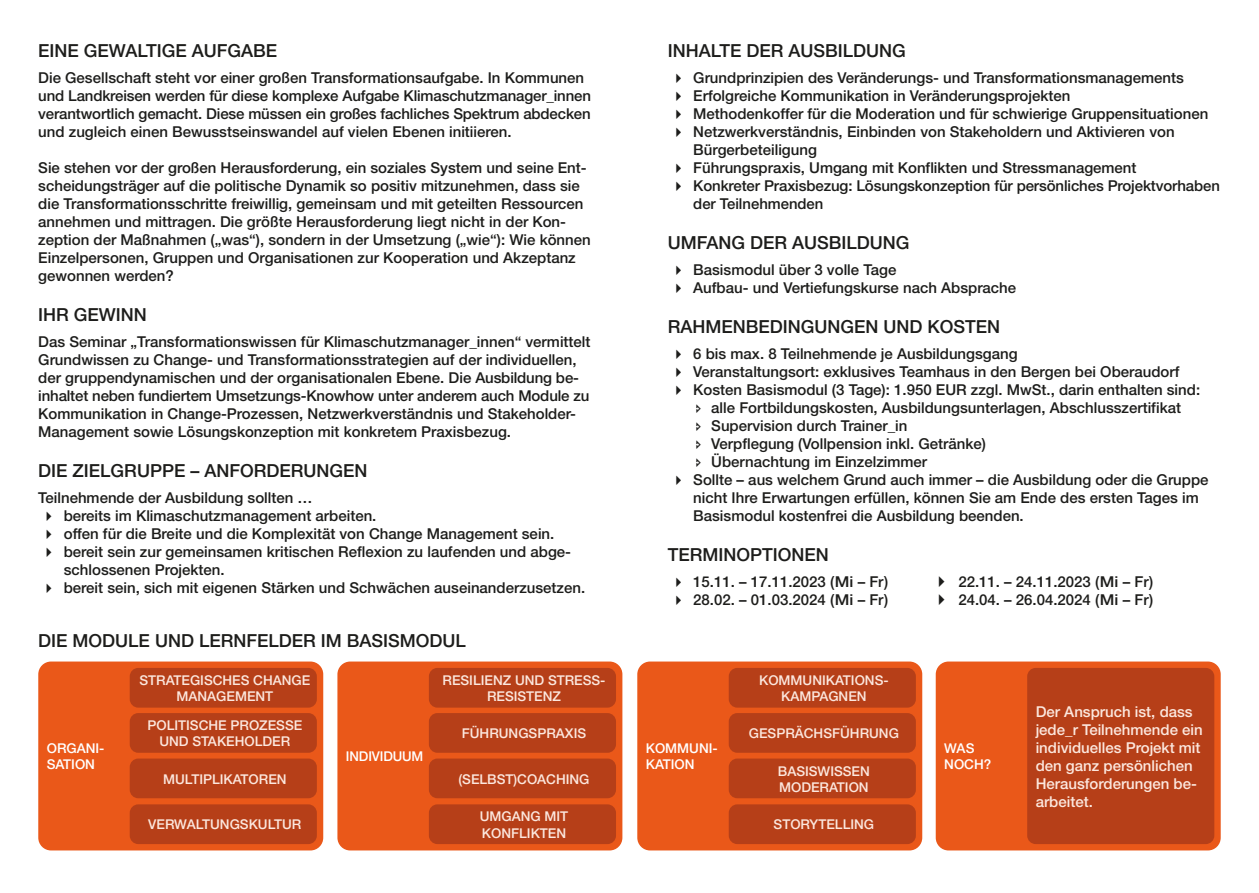
<style>
.page{position:relative;width:1259px;height:893px;background:#fff}
.page>*{position:absolute;margin:0;border:0;box-sizing:border-box;transform-origin:0 0}
.t1{font:500 18px "Helvetica Neue";color:#1d1d1b}
.t2{font:500 15px/18px "Helvetica Neue";color:#1d1d1b}
.t3{font:500 15px/18px "Helvetica Neue";color:#fff}
.t4{font:500 13.5px/16.2px "Helvetica Neue";color:#fff}
</style>
<div class="page">
<div style="left:935px;top:661px;width:285px;height:189px;background:#ea5819;border-radius:13px"></div>
<div style="left:1027px;top:668px;width:187px;height:176px;background:#b63f18;border-radius:9px"></div>
<div style="left:38px;top:661px;width:285px;height:189px;background:#ea5819;border-radius:13px"></div>
<div style="left:130px;top:668px;width:187px;height:40px;background:#b63f18;border-radius:9px"></div>
<div style="left:130px;top:713px;width:187px;height:40px;background:#b63f18;border-radius:9px"></div>
<div style="left:130px;top:758px;width:187px;height:40px;background:#b63f18;border-radius:9px"></div>
<div style="left:130px;top:804px;width:187px;height:40px;background:#b63f18;border-radius:9px"></div>
<div style="left:637px;top:661px;width:285px;height:189px;background:#ea5819;border-radius:13px"></div>
<div style="left:729px;top:668px;width:187px;height:40px;background:#b63f18;border-radius:9px"></div>
<div style="left:729px;top:713px;width:187px;height:40px;background:#b63f18;border-radius:9px"></div>
<div style="left:729px;top:758px;width:187px;height:40px;background:#b63f18;border-radius:9px"></div>
<div style="left:729px;top:804px;width:187px;height:40px;background:#b63f18;border-radius:9px"></div>
<div style="left:337px;top:661px;width:285px;height:189px;background:#ea5819;border-radius:13px"></div>
<div style="left:429px;top:668px;width:187px;height:40px;background:#b63f18;border-radius:9px"></div>
<div style="left:429px;top:713px;width:187px;height:40px;background:#b63f18;border-radius:9px"></div>
<div style="left:429px;top:804px;width:187px;height:40px;background:#b63f18;border-radius:9px"></div>
<div style="left:429px;top:758px;width:187px;height:40px;background:#b63f18;border-radius:9px"></div>
<p class="t1" style="left:38px;top:39px;width:240px">EINE GEWALTIGE AUFGABE</p>
<p class="t2" style="left:38px;top:69px;width:554px">Die Gesellschaft steht vor einer großen Transformationsaufgabe. In Kommunen und Landkreisen werden für diese komplexe Aufgabe Klimaschutzmanager_innen verantwortlich gemacht. Diese müssen ein großes fachliches Spektrum abdecken und zugleich einen Bewusstseinswandel auf vielen Ebenen initiieren.</p>
<p class="t2" style="left:38px;top:159px;width:554px">Sie stehen vor der großen Herausforderung, ein soziales System und seine Ent&shy;scheidungsträger auf die politische Dynamik so positiv mitzunehmen, dass sie die Transformationsschritte freiwillig, gemeinsam und mit geteilten Ressourcen annehmen und mittragen. Die größte Herausforderung liegt nicht in der Kon&shy;zeption der Maßnahmen („was“), sondern in der Umsetzung („wie“): Wie können Einzelpersonen, Gruppen und Organisationen zur Kooperation und Akzeptanz gewonnen werden?</p>
<p class="t1" style="left:38px;top:304px;width:110px">IHR GEWINN</p>
<p class="t2" style="left:38px;top:333px;width:554px">Das Seminar „Transformationswissen für Klimaschutzmanager_innen“ vermittelt Grundwissen zu Change- und Transformationsstrategien auf der individuellen, der gruppendynamischen und der organisationalen Ebene. Die Ausbildung be&shy;inhaltet neben fundiertem Umsetzungs-Knowhow unter anderem auch Module zu Kommunikation in Change-Prozessen, Netzwerkverständnis und Stakeholder-Management sowie Lösungskonzeption mit konkretem Praxisbezug.</p>
<p class="t1" style="left:38px;top:460px;width:331px">DIE ZIELGRUPPE – ANFORDERUNGEN</p>
<p class="t2" style="left:64px;top:489px;width:523px;text-indent:-26px">Teilnehmende der Ausbildung sollten …<br>bereits im Klimaschutzmanagement arbeiten.<br>offen für die Breite und die Komplexität von Change Management sein. bereit sein zur gemeinsamen kritischen Reflexion zu laufenden und abge&shy;schlossenen Projekten.<br>bereit sein, sich mit eigenen Stärken und Schwächen auseinanderzusetzen.</p>
<p class="t1" style="left:38px;top:630px;width:429px">DIE MODULE UND LERNFELDER IM BASISMODUL</p>
<p class="t4" style="left:47px;top:740px;width:59px">ORGANI-<br>SATION</p>
<p class="t4" style="left:139px;top:672px;width:172px;text-align:center">STRATEGISCHES CHANGE<br>MANAGEMENT</p>
<p class="t4" style="left:147px;top:717px;width:156px;text-align:center">POLITISCHE PROZESSE<br>UND STAKEHOLDER</p>
<p class="t4" style="left:163px;top:771px;width:125px">MULTIPLIKATOREN</p>
<p class="t4" style="left:148px;top:816px;width:155px">VERWALTUNGSKULTUR</p>
<p class="t4" style="left:346px;top:748px;width:79px">INDIVIDUUM</p>
<p class="t4" style="left:442px;top:672px;width:165px;text-align:center">RESILIENZ UND STRESS-<br>RESISTENZ</p>
<p class="t4" style="left:462px;top:725px;width:126px">FÜHRUNGSPRAXIS</p>
<p class="t4" style="left:458px;top:771px;width:133px">(SELBST)COACHING</p>
<p class="t4" style="left:480px;top:808px;width:90px">UMGANG MIT<br>KONFLIKTEN</p>
<p class="t1" style="left:668px;top:39px;width:240px">INHALTE DER AUSBILDUNG</p>
<p class="t2" style="left:693px;top:69px;width:528px">Grundprinzipien des Veränderungs- und Transformationsmanagements Erfolgreiche Kommunikation in Veränderungsprojekten<br>Methodenkoffer für die Moderation und für schwierige Gruppensituationen Netzwerkverständnis, Einbinden von Stakeholdern und Aktivieren von Bürgerbeteiligung<br>Führungspraxis, Umgang mit Konflikten und Stressmanagement<br>Konkreter Praxisbezug: Lösungskonzeption für persönliches Projektvorhaben der Teilnehmenden</p>
<p class="t1" style="left:668px;top:232px;width:243px">UMFANG DER AUSBILDUNG</p>
<p class="t2" style="left:693px;top:261px;width:324px">Basismodul über 3 volle Tage<br>Aufbau- und Vertiefungskurse nach Absprache</p>
<p class="t1" style="left:668px;top:316px;width:334px">RAHMENBEDINGUNGEN UND KOSTEN</p>
<p class="t2" style="left:693px;top:345px;width:326px">6 bis max. 8 Teilnehmende je Ausbildungsgang</p>
<p class="t2" style="left:693px;top:363px;width:488px">Veranstaltungsort: exklusives Teamhaus in den Bergen bei Oberaudorf</p>
<p class="t2" style="left:693px;top:381px;width:508px">Kosten Basismodul (3 Tage): 1.950 EUR zzgl. MwSt., darin enthalten sind:</p>
<p class="t2" style="left:711px;top:399px;width:471px">alle Fortbildungskosten, Ausbildungsunterlagen, Abschlusszertifikat</p>
<p class="t2" style="left:711px;top:417px;width:198px">Supervision durch Trainer_in</p>
<p class="t2" style="left:711px;top:435px;width:276px">Verpflegung (Vollpension inkl. Getränke)</p>
<p class="t2" style="left:711px;top:453px;width:217px">Übernachtung im Einzelzimmer</p>
<p class="t2" style="left:693px;top:471px;width:517px">Sollte – aus welchem Grund auch immer – die Ausbildung oder die Gruppe</p>
<p class="t2" style="left:693px;top:489px;width:507px">nicht Ihre Erwartungen erfüllen, können Sie am Ende des ersten Tages im</p>
<p class="t2" style="left:693px;top:507px;width:332px">Basismodul kostenfrei die Ausbildung beenden.</p>
<p class="t1" style="left:668px;top:544px;width:163px">TERMINOPTIONEN</p>
<p class="t2" style="left:693px;top:573px;width:197px">15.11. – 17.11.2023 (Mi – Fr)</p>
<p class="t2" style="left:958px;top:573px;width:197px">22.11. – 24.11.2023 (Mi – Fr)</p>
<p class="t2" style="left:693px;top:591px;width:197px">28.02. – 01.03.2024 (Mi – Fr)</p>
<p class="t2" style="left:958px;top:591px;width:197px">24.04. – 26.04.2024 (Mi – Fr)</p>
<p class="t4" style="left:646px;top:740px;width:74px">KOMMUNI-<br>KATION</p>
<p class="t4" style="left:759px;top:672px;width:131px;text-align:center">KOMMUNIKATIONS-<br>KAMPAGNEN</p>
<p class="t4" style="left:749px;top:725px;width:151px">GESPRÄCHSFÜHRUNG</p>
<p class="t4" style="left:778px;top:762px;width:94px">BASISWISSEN<br>MODERATION</p>
<p class="t4" style="left:773px;top:816px;width:102px">STORYTELLING</p>
<p class="t4" style="left:944px;top:740px;width:49px">WAS<br>NOCH?</p>
<p class="t3" style="left:1035px;top:702px;width:169px">Der Anspruch ist, dass jede_r Teilnehmende ein individuelles Projekt mit den ganz persönlichen<br>Herausforderungen be&shy;arbeitet.</p>
</div>
